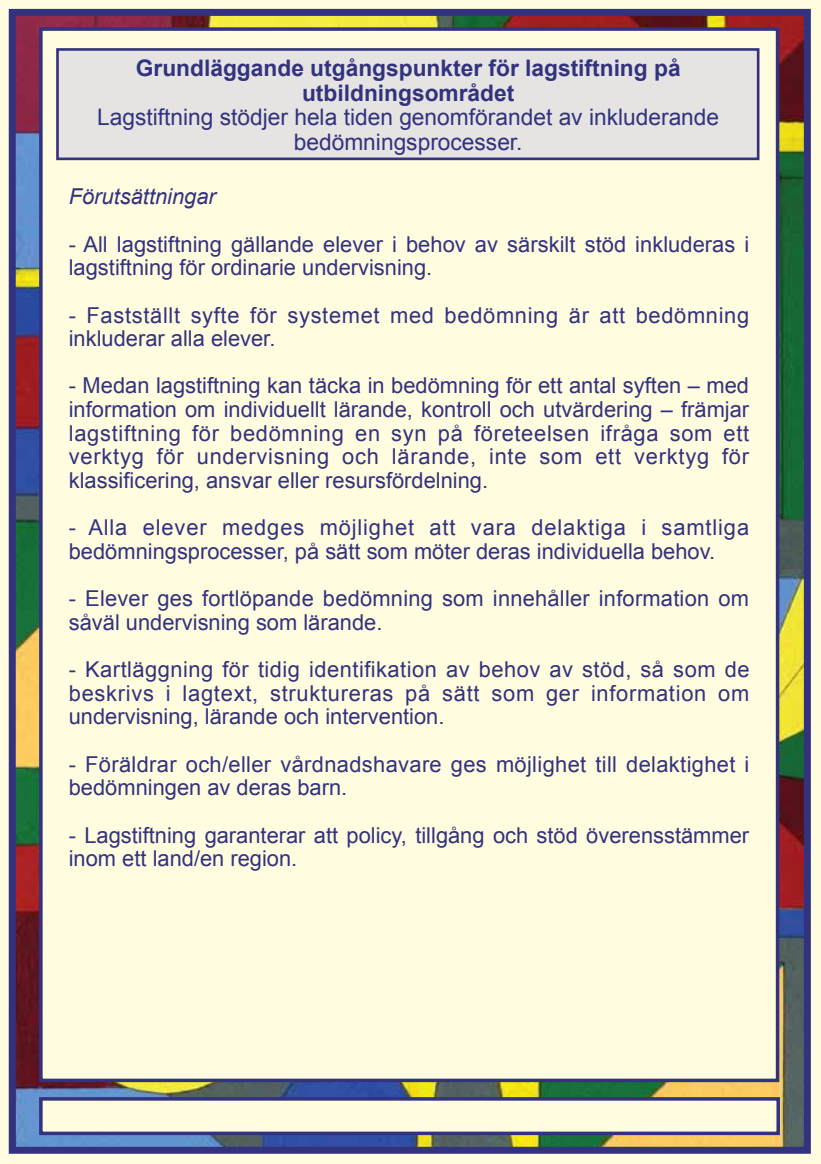
<style>
.page{position:relative;width:821px;height:1164px;background:#fff}
.page>*{position:absolute;margin:0;border:0;box-sizing:border-box;transform-origin:0 0}
.t1{font:22.75px/24.5px "Arial";color:#32327f;text-align:center}
.t2{font:700 22.75px/24.5px "Arial";color:#32327f;text-align:center}
.t3{font:21.88px/23.6px "Arial";color:#32327f}
.t4{font:21.88px/23.6px "Arial";letter-spacing:.03em;color:#32327f}
.t5{font:italic 21.88px "Arial";color:#32327f}
</style>
<div class="page">
<img style="left:17px;top:17px;width:786px;height:1128px">
<div style="left:0;top:0;width:821px;height:12px;background:#fffcdf"></div>
<div style="left:807px;top:0;width:14px;height:1163px;background:#fffcdf"></div>
<div style="left:0;top:1150px;width:821px;height:13px;background:#fffcdf"></div>
<div style="left:0;top:0;width:12px;height:1163px;background:#fffcdf"></div>
<div style="left:9px;top:9px;width:802px;height:1144px;border:7px solid #32327f"></div>
<div style="left:39px;top:27px;width:740px;height:1054px;background:#fffcdf;border:4px solid #32327f"></div>
<div style="left:56px;top:48px;width:703px;height:112px;background:#e5e4e3;border:3px solid #32327f"></div>
<div style="left:39px;top:1096px;width:741px;height:38px;background:#fffcdf;border:4px solid #32327f"></div>
<p class="t2" style="left:136px;top:57px;width:546px">Grundläggande utgångspunkter för lagstiftning på utbildningsområdet</p>
<p class="t1" style="left:97px;top:105px;width:624px">Lagstiftning stödjer hela tiden genomförandet av inkluderande bedömningsprocesser.</p>
<p class="t5" style="left:69px;top:182px;width:149px">Förutsättningar</p>
<p class="t3" style="left:69px;top:232px;width:682px">- All lagstiftning gällande elever i behov av särskilt stöd inkluderas i lagstiftning för ordinarie undervisning.</p>
<p class="t4" style="left:69px;top:303px;width:682px">- Fastställt syfte för systemet med bedömning är att bedömning inkluderar alla elever.</p>
<p class="t3" style="left:69px;top:374px;width:682px;text-align:justify">- Medan lagstiftning kan täcka in bedömning för ett antal syften – med information om individuellt lärande, kontroll och utvärdering – främjar lagstiftning för bedömning en syn på företeelsen ifråga som ett verktyg för undervisning och lärande, inte som ett verktyg för klassificering, ansvar eller resursfördelning.</p>
<p class="t3" style="left:69px;top:516px;width:682px">- Alla elever medges möjlighet att vara delaktiga i samtliga bedömningsprocesser, på sätt som möter deras individuella behov.</p>
<p class="t3" style="left:69px;top:587px;width:682px">- Elever ges fortlöpande bedömning som innehåller information om såväl undervisning som lärande.</p>
<p class="t3" style="left:69px;top:657px;width:682px;text-align:justify">- Kartläggning för tidig identifikation av behov av stöd, så som de beskrivs i lagtext, struktureras på sätt som ger information om undervisning, lärande och intervention.</p>
<p class="t3" style="left:69px;top:752px;width:682px">- Föräldrar och/eller vårdnadshavare ges möjlighet till delaktighet i bedömningen av deras barn.</p>
<p class="t3" style="left:69px;top:823px;width:682px">- Lagstiftning garanterar att policy, tillgång och stöd överensstämmer inom ett land/en region.</p>
</div>
